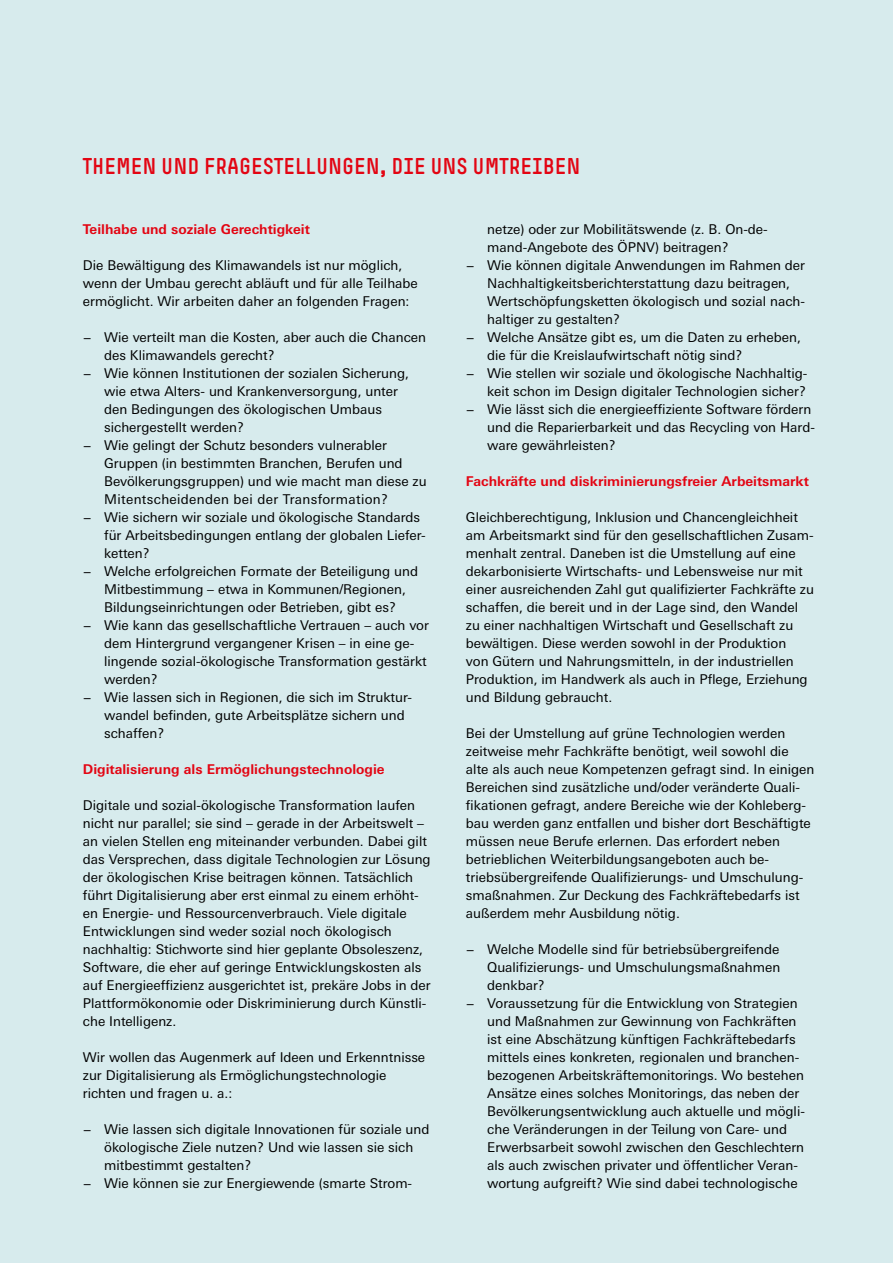
<style>
.page{position:relative;width:893px;height:1263px;background:#d7ebed}
.page>*{position:absolute;margin:0;border:0;box-sizing:border-box;transform-origin:0 0}
.Headline{font:22.5px "Simple HBS";color:#e30513}
.Name__Funktion_Insti{font:13.5px/18px "Univers Next Pro";color:#000}
.Name__Funktion_Insti-2{font:700 13.5px "Univers Next Pro";color:#e30513}
</style>
<div class="page">
<p class="Headline" style="left:83px;top:153px;width:499px">THEMEN UND FRAGESTELLUNGEN, DIE UNS UMTREIBEN</p>
<p class="Name__Funktion_Insti-2" style="left:83px;top:221px;width:228px">Teilhabe und soziale Gerechtigkeit</p>
<p class="Name__Funktion_Insti" style="left:83px;top:256px;width:336px">Die Bewältigung des Klimawandels ist nur möglich, wenn der Umbau gerecht abläuft und für alle Teilhabe ermöglicht. Wir arbeiten daher an folgenden Fragen:</p>
<p class="Name__Funktion_Insti" style="left:104px;top:328px;width:323px;text-indent:-21px">− Wie verteilt man die Kosten, aber auch die Chancen des Klimawandels gerecht?</p>
<p class="Name__Funktion_Insti" style="left:104px;top:364px;width:306px;text-indent:-21px">− Wie können Institutionen der sozialen Sicherung, wie etwa Alters- und Krankenversorgung, unter den Bedingungen des ökologischen Umbaus sichergestellt werden?</p>
<p class="Name__Funktion_Insti" style="left:104px;top:436px;width:324px;text-indent:-21px">− Wie gelingt der Schutz besonders vulnerabler Gruppen (in bestimmten Branchen, Berufen und Bevölkerungsgruppen) und wie macht man diese zu Mitentscheidenden bei der Transformation?</p>
<p class="Name__Funktion_Insti" style="left:104px;top:508px;width:323px;text-indent:-21px">− Wie sichern wir soziale und ökologische Standards für Arbeitsbedingungen entlang der globalen Liefer&shy;ketten?</p>
<p class="Name__Funktion_Insti" style="left:104px;top:562px;width:315px;text-indent:-21px">− Welche erfolgreichen Formate der Beteiligung und<br>Mitbestimmung – etwa in Kommunen/Regionen,<br>Bildungseinrichtungen oder Betrieben, gibt es?</p>
<p class="Name__Funktion_Insti" style="left:104px;top:616px;width:326px;text-indent:-21px">− Wie kann das gesellschaftliche Vertrauen – auch vor dem Hintergrund vergangener Krisen – in eine ge&shy;lingende sozial-ökologische Transformation gestärkt werden?</p>
<p class="Name__Funktion_Insti" style="left:104px;top:688px;width:309px;text-indent:-21px">− Wie lassen sich in Regionen, die sich im Struktur&shy;wandel befinden, gute Arbeitsplätze sichern und schaffen?</p>
<p class="Name__Funktion_Insti-2" style="left:83px;top:761px;width:303px">Digitalisierung als Ermöglichungstechnologie</p>
<p class="Name__Funktion_Insti" style="left:83px;top:796px;width:349px">Digitale und sozial-ökologische Transformation laufen nicht nur parallel; sie sind – gerade in der Arbeitswelt – an vielen Stellen eng miteinander verbunden. Dabei gilt das Versprechen, dass digitale Technologien zur Lösung der ökologischen Krise beitragen können. Tatsächlich führt Digitalisierung aber erst einmal zu einem erhöht&shy;en Energie- und Ressourcenverbrauch. Viele digitale Entwicklungen sind weder sozial noch ökologisch nachhaltig: Stichworte sind hier geplante Obsoleszenz, Software, die eher auf geringe Entwicklungskosten als auf Energieeffizienz ausgerichtet ist, prekäre Jobs in der Plattformökonomie oder Diskriminierung durch Künstli&shy;che Intelligenz.</p>
<p class="Name__Funktion_Insti" style="left:83px;top:1048px;width:344px">Wir wollen das Augenmerk auf Ideen und Erkenntnisse zur Digitalisierung als Ermöglichungstechnologie richten und fragen u. a.:</p>
<p class="Name__Funktion_Insti" style="left:104px;top:1120px;width:327px;text-indent:-21px">− Wie lassen sich digitale Innovationen für soziale und ökologische Ziele nutzen? Und wie lassen sie sich mitbestimmt gestalten?</p>
<p class="Name__Funktion_Insti" style="left:83px;top:1174px;width:330px">− Wie können sie zur Energiewende (smarte Strom-</p>
<p class="Name__Funktion_Insti" style="left:487px;top:220px;width:282px">netze) oder zur Mobilitätswende (z. B. On-de&shy;mand-Angebote des ÖPNV) beitragen?</p>
<p class="Name__Funktion_Insti" style="left:487px;top:256px;width:319px;text-indent:-21px">− Wie können digitale Anwendungen im Rahmen der Nachhaltigkeitsberichterstattung dazu beitragen, Wertschöpfungsketten ökologisch und sozial nach&shy;haltiger zu gestalten?</p>
<p class="Name__Funktion_Insti" style="left:487px;top:328px;width:315px;text-indent:-21px">− Welche Ansätze gibt es, um die Daten zu erheben, die für die Kreislaufwirtschaft nötig sind?</p>
<p class="Name__Funktion_Insti" style="left:466px;top:364px;width:343px;text-align:right">− Wie stellen wir soziale und ökologische Nachhaltig&shy;keit schon im Design digitaler Technologien sicher?</p>
<p class="Name__Funktion_Insti" style="left:487px;top:400px;width:329px;text-indent:-21px">− Wie lässt sich die energieeffiziente Software fördern und die Reparierbarkeit und das Recycling von Hard&shy;ware gewährleisten?</p>
<p class="Name__Funktion_Insti-2" style="left:466px;top:473px;width:344px">Fachkräfte und diskriminierungsfreier Arbeitsmarkt</p>
<p class="Name__Funktion_Insti" style="left:466px;top:508px;width:350px">Gleichberechtigung, Inklusion und Chancengleichheit am Arbeitsmarkt sind für den gesellschaftlichen Zusam&shy;menhalt zentral. Daneben ist die Umstellung auf eine dekarbonisierte Wirtschafts- und Lebensweise nur mit einer ausreichenden Zahl gut qualifizierter Fachkräfte zu schaffen, die bereit und in der Lage sind, den Wandel zu einer nachhaltigen Wirtschaft und Gesellschaft zu bewältigen. Diese werden sowohl in der Produktion<br>von Gütern und Nahrungsmitteln, in der industriellen Produktion, im Handwerk als auch in Pflege, Erziehung und Bildung gebraucht.</p>
<p class="Name__Funktion_Insti" style="left:466px;top:724px;width:350px">Bei der Umstellung auf grüne Technologien werden zeitweise mehr Fachkräfte benötigt, weil sowohl die alte als auch neue Kompetenzen gefragt sind. In einigen Bereichen sind zusätzliche und/oder veränderte Quali&shy;fikationen gefragt, andere Bereiche wie der Kohleberg&shy;bau werden ganz entfallen und bisher dort Beschäftigte müssen neue Berufe erlernen. Das erfordert neben betrieblichen Weiterbildungsangeboten auch be&shy;triebsübergreifende Qualifizierungs- und Umschulung&shy;smaßnahmen. Zur Deckung des Fachkräftebedarfs ist außerdem mehr Ausbildung nötig.</p>
<p class="Name__Funktion_Insti" style="left:487px;top:940px;width:295px;text-align:justify;text-indent:-21px">− Welche Modelle sind für betriebsübergreifende Qualifizierungs- und Umschulungsmaßnahmen denkbar?</p>
<p class="Name__Funktion_Insti" style="left:487px;top:994px;width:319px;text-indent:-21px">− Voraussetzung für die Entwicklung von Strategien und Maßnahmen zur Gewinnung von Fachkräften ist eine Abschätzung künftigen Fachkräftebedarfs mittels eines konkreten, regionalen und branchen&shy;bezogenen Arbeitskräftemonitorings. Wo bestehen Ansätze eines solches Monitorings, das neben der Bevölkerungsentwicklung auch aktuelle und mögli&shy;che Veränderungen in der Teilung von Care- und Erwerbsarbeit sowohl zwischen den Geschlechtern als auch zwischen privater und öffentlicher Veran&shy;wortung aufgreift? Wie sind dabei technologische</p>
</div>
